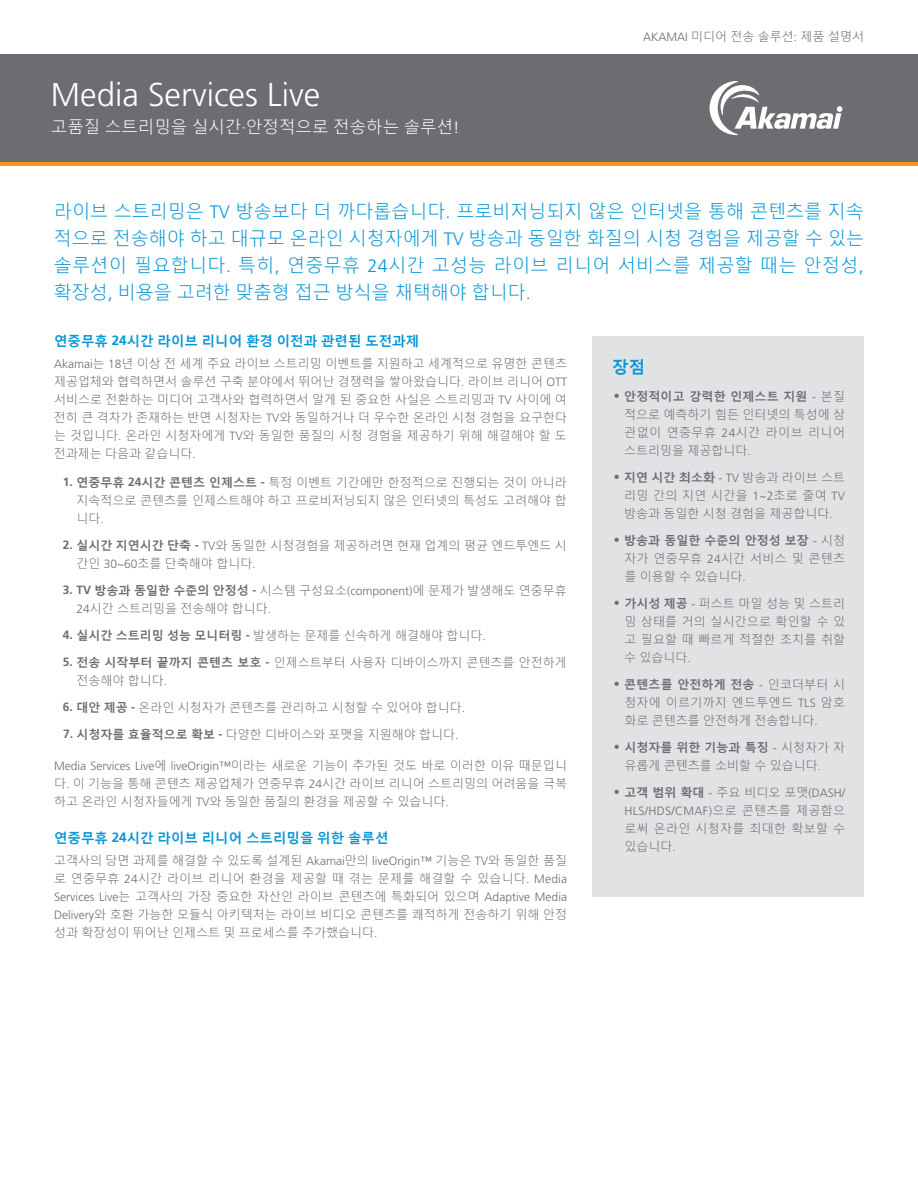
<style>
.page{position:relative;width:918px;height:1188px;background:#fff}
.page>*{position:absolute;margin:0;border:0;box-sizing:border-box;transform-origin:0 0}
.t1{font:300 33px "Frutiger LT Std";color:#fff}
.t2{font:300 18px/27px "Malgun Gothic";letter-spacing:.02em;color:#0696d7;text-align:justify}
.t3{font:300 16.5px "Malgun Gothic";color:#fff}
.t4{font:700 16.5px "Malgun Gothic";color:#0696d7}
.t5{font:700 13.5px "Malgun Gothic";color:#0696d7}
.t6{font:300 12px/18px "Malgun Gothic";color:#6c6d70;text-align:justify}
.t7{font:300 12px "Frutiger LT Std";color:#6c6d70}
.t8{font:300 12px/18px "Frutiger LT Std";letter-spacing:.03em;color:#6c6d70;text-align:right}
.t9{font:300 12px/18px "Malgun Gothic";letter-spacing:.03em;color:#6c6d70}
.s1{font-family:"Frutiger LT Std"}
.s2{font-family:"Frutiger LT Std";font-weight:700}
.s3{font-weight:700}
.s4{font-family:"Malgun Gothic"}
.s5{font-family:"Malgun Gothic";font-weight:700}
</style>
<div class="page">
<div style="left:0;top:54px;width:918px;height:108px;background:#6c6d70"></div>
<div style="left:592px;top:336px;width:272px;height:560px;background:#e1e2e4"></div>
<hr style="left:0;top:162px;width:918px;height:3px;background:#f7971d">
<svg style="left:710px;top:81px;width:132px;height:54px"></svg>
<h1 class="t1" style="left:51px;top:76px;width:271px">Media Services Live</h1>
<h3 class="t3" style="left:51px;top:118px;width:410px">고품질 스트리밍을 실시간<span class="s1">·</span>안정적으로 전송하는 솔루션<span class="s1">!</span></h3>
<p class="t6" style="left:643px;top:28px;width:222px"><span class="s1">AKAMAI</span> 미디어 전송 솔루션<span class="s1">:</span> 제품 설명서</p>
<h2 class="t2" style="left:54px;top:198px;width:812px">라이브 스트리밍은 <span class="s1">TV</span> 방송보다 더 까다롭습니다<span class="s1">.</span> 프로비저닝되지 않은 인터넷을 통해 콘텐츠를 지속 적으로 전송해야 하고 대규모 온라인 시청자에게 <span class="s1">TV</span> 방송과 동일한 화질의 시청 경험을 제공할 수 있는 솔루션이 필요합니다<span class="s1">.</span> 특히<span class="s1">,</span> 연중무휴 <span class="s1">24</span>시간 고성능 라이브 리니어 서비스를 제공할 때는 안정성<span class="s1">, </span>확장성<span class="s1">,</span> 비용을 고려한 맞춤형 접근 방식을 채택해야 합니다<span class="s1">.</span></h2>
<p class="t5" style="left:54px;top:333px;width:367px">연중무휴 <span class="s1">24</span>시간 라이브 리니어 환경 이전과 관련된 도전과제</p>
<p class="t6" style="left:54px;top:355px;width:515px"><span class="s1">Akamai</span>는 <span class="s1">18</span>년 이상 전 세계 주요 라이브 스트리밍 이벤트를 지원하고 세계적으로 유명한 콘텐츠 제공업체와 협력하면서 솔루션 구축 분야에서 뛰어난 경쟁력을 쌓아왔습니다<span class="s1">.</span> 라이브 리니어 <span class="s1">OTT </span>서비스로 전환하는 미디어 고객사와 협력하면서 알게 된 중요한 사실은 스트리밍과 <span class="s1">TV</span> 사이에 여 전히 큰 격차가 존재하는 반면 시청자는 <span class="s1">TV</span>와 동일하거나 더 우수한 온라인 시청 경험을 요구한다 는 것입니다<span class="s1">.</span> 온라인 시청자에게 <span class="s1">TV</span>와 동일한 품질의 시청 경험을 제공하기 위해 해결해야 할 도 전과제는 다음과 같습니다<span class="s1">.</span></p>
<p class="t6" style="left:76px;top:473px;width:492px;text-indent:-13px"><span class="s2">1.</span> <span class="s3">연중무휴</span> <span class="s2">24</span><span class="s3">시간 콘텐츠 인제스트</span> <span class="s2">-</span> 특정 이벤트 기간에만 한정적으로 진행되는 것이 아니라 지속적으로 콘텐츠를 인제스트해야 하고 프로비저닝되지 않은 인터넷의 특성도 고려해야 합 니다<span class="s1">.</span></p>
<p class="t6" style="left:76px;top:536px;width:492px;text-indent:-14px"><span class="s2">2.</span> <span class="s3">실시간 지연시간 단축</span> <span class="s2">-</span> <span class="s1">TV</span>와 동일한 시청경험을 제공하려면 현재 업계의 평균 엔드투엔드 시 간인 <span class="s1">30~60</span>초를 단축해야 합니다<span class="s1">.</span></p>
<p class="t6" style="left:76px;top:581px;width:492px;text-indent:-13px"><span class="s2">3. TV</span> <span class="s3">방송과 동일한 수준의 안정성</span> <span class="s2">-</span> 시스템 구성요소<span class="s1">(component)</span>에 문제가 발생해도 연중무휴<br><span class="s1">24</span>시간 스트리밍을 전송해야 합니다<span class="s1">.</span></p>
<p class="t6" style="left:63px;top:626px;width:424px"><span class="s2">4.</span> <span class="s3">실시간 스트리밍 성능 모니터링</span> <span class="s2">-</span> 발생하는 문제를 신속하게 해결해야 합니다<span class="s1">.</span></p>
<p class="t6" style="left:76px;top:653px;width:492px;text-indent:-13px"><span class="s2">5.</span> <span class="s3">전송 시작부터 끝까지 콘텐츠 보호</span> <span class="s2">-</span> 인제스트부터 사용자 디바이스까지 콘텐츠를 안전하게 전송해야 합니다<span class="s1">.</span></p>
<p class="t6" style="left:63px;top:698px;width:404px"><span class="s2">6.</span> <span class="s3">대안 제공</span> <span class="s2">-</span> 온라인 시청자가 콘텐츠를 관리하고 시청할 수 있어야 합니다<span class="s1">.</span></p>
<p class="t6" style="left:63px;top:725px;width:397px"><span class="s2">7.</span> <span class="s3">시청자를 효율적으로 확보</span> <span class="s2">-</span> 다양한 디바이스와 포맷을 지원해야 합니다<span class="s1">.</span></p>
<p class="t7" style="left:54px;top:759px;width:514px">Media Services Live<span class="s4">에</span> liveOrigin™<span class="s4">이라는 새로운 기능이 추가된 것도 바로 이러한 이유 때문입니</span></p>
<p class="t6" style="left:54px;top:775px;width:514px">다<span class="s1">.</span> 이 기능을 통해 콘텐츠 제공업체가 연중무휴 <span class="s1">24</span>시간 라이브 리니어 스트리밍의 어려움을 극복 하고 온라인 시청자들에게 <span class="s1">TV</span>와 동일한 품질의 환경을 제공할 수 있습니다<span class="s1">.</span></p>
<p class="t5" style="left:54px;top:829px;width:336px">연중무휴 <span class="s1">24</span>시간 라이브 리니어 스트리밍을 위한 솔루션</p>
<p class="t6" style="left:54px;top:851px;width:515px">고객사의 당면 과제를 해결할 수 있도록 설계된 <span class="s1">Akamai</span>만의 <span class="s1">liveOrigin™</span> 기능은 <span class="s1">TV</span>와 동일한 품질 로 연중무휴 <span class="s1">24</span>시간 라이브 리니어 환경을 제공할 때 겪는 문제를 해결할 수 있습니다<span class="s1">. Media Services Live</span>는 고객사의 가장 중요한 자산인 라이브 콘텐츠에 특화되어 있으며 <span class="s1">Adaptive Media Delivery</span>와 호환 가능한 모듈식 아키텍처는 라이브 비디오 콘텐츠를 쾌적하게 전송하기 위해 안정 성과 확장성이 뛰어난 인제스트 및 프로세스를 추가했습니다<span class="s1">.</span></p>
<h3 class="t4" style="left:612px;top:356px;width:34px">장점</h3>
<p class="t6" style="left:624px;top:386px;width:222px;text-indent:-10px"><span class="s2">•</span> <span class="s3">안정적이고 강력한 인제스트 지원</span> <span class="s1">-</span> 본질 적으로 예측하기 힘든 인터넷의 특성에 상 관없이 연중무휴 <span class="s1">24</span>시간 라이브 리니어 스트리밍을 제공합니다<span class="s1">.</span></p>
<p class="t6" style="left:624px;top:469px;width:222px;text-indent:-10px"><span class="s2">•</span> <span class="s3">지연 시간 최소화</span> <span class="s1">- TV</span> 방송과 라이브 스트 리밍 간의 지연 시간을 <span class="s1">1~2</span>초로 줄여 <span class="s1">TV </span>방송과 동일한 시청 경험을 제공합니다<span class="s1">.</span></p>
<p class="t6" style="left:624px;top:530px;width:222px;line-height:18.5px;text-indent:-11px"><span class="s2">•</span> <span class="s3">방송과 동일한 수준의 안정성 보장</span> <span class="s1">-</span> 시청 자가 연중무휴 <span class="s1">24</span>시간 서비스 및 콘텐츠 를 이용할 수 있습니다<span class="s1">.</span></p>
<p class="t6" style="left:624px;top:595px;width:222px;text-indent:-10px"><span class="s2">•</span> <span class="s3">가시성 제공</span> <span class="s1">-</span> 퍼스트 마일 성능 및 스트리 밍 상태를 거의 실시간으로 확인할 수 있 고 필요할 때 빠르게 적절한 조치를 취할 수 있습니다<span class="s1">.</span></p>
<p class="t6" style="left:624px;top:674px;width:222px;line-height:18.5px;text-indent:-11px"><span class="s2">•</span> <span class="s3">콘텐츠를 안전하게 전송</span> <span class="s1">-</span> 인코더부터 시 청자에 이르기까지 엔드투엔드 <span class="s1">TLS</span> 암호 화로 콘텐츠를 안전하게 전송합니다<span class="s1">.</span></p>
<p class="t6" style="left:624px;top:737px;width:222px;line-height:19px;text-indent:-11px"><span class="s2">•</span> <span class="s3">시청자를 위한 기능과 특징</span> <span class="s1">-</span> 시청자가 자 유롭게 콘텐츠를 소비할 수 있습니다<span class="s1">.</span></p>
<p class="t8" style="left:614px;top:784px;width:233px"><span class="s3">•</span> <span class="s5">고객 범위 확대</span> - <span class="s4">주요 비디오 포맷</span>(DASH/<br>HLS/HDS/CMAF)<span class="s4">으로 콘텐츠를 제공함으</span></p>
<p class="t9" style="left:624px;top:820px;width:222px">로써 온라인 시청자를 최대한 확보할 수 있습니다<span class="s1">.</span></p>
</div>
